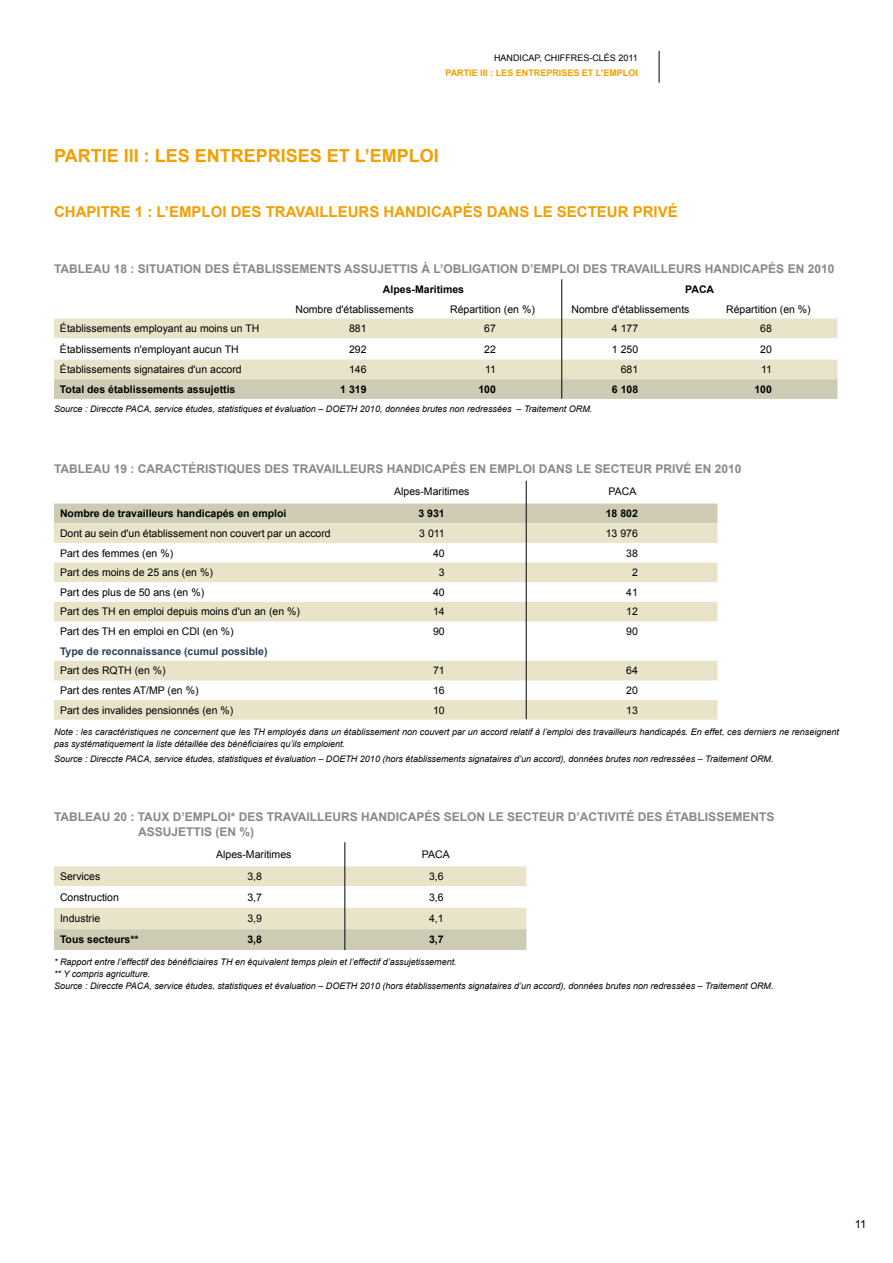
<style>
.page{position:relative;width:893px;height:1263px;background:#fff}
.page>*{position:absolute;margin:0;border:0;box-sizing:border-box;transform-origin:0 0}
.t1{font:700 18px "Arial";color:#f49e00}
.t2{font:700 15px "Arial";color:#f49e00}
.t3{font:700 12px/14.4px "Arial";color:#87888a}
.t4{font:11.25px "Arial";color:#000}
.t5{font:10.5px "Arial";color:#000}
.t6{font:700 10.5px "Arial";color:#000}
.t7{font:700 10.5px/19.6px "Arial";color:#2e3c57}
.t8{font:italic 9px/12px "Arial";color:#000}
.t9{font:700 9px/15px "Arial";color:#f49e00;text-align:right}
.s1{font-weight:400;color:#000}
</style>
<div class="page">
<hr style="left:659px;top:51px;width:1px;height:32px;background:#000">
<svg style="left:54px;top:866px;width:472px;height:84px"></svg>
<div style="left:54px;top:504px;width:663px;height:19px;background:#cecbb4"></div>
<svg style="left:54px;top:523px;width:663px;height:197px"></svg>
<svg style="left:54px;top:318px;width:783px;height:61px;fill:#e8e3c9"></svg>
<div style="left:54px;top:379px;width:783px;height:20px;background:#cecbb4"></div>
<hr style="left:561px;top:279px;width:1px;height:120px;background:#000">
<hr style="left:526px;top:481px;width:1px;height:238px;background:#000">
<hr style="left:344px;top:842px;width:1px;height:108px;background:#000">
<p class="t9" style="left:445px;top:50px;width:194px"><span class="s1">HANDICAP, CHIFFRES-CLÉS 2011<br></span>PARTIE III : LES ENTREPRISES ET L’EMPLOI</p>
<p class="t1" style="left:54px;top:144px;width:386px">PARTIE III : LES ENTREPRISES ET L’EMPLOI</p>
<p class="t2" style="left:54px;top:202px;width:625px">CHAPITRE 1 : L’EMPLOI DES TRAVAILLEURS HANDICAPÉS DANS LE SECTEUR PRIVÉ</p>
<p class="t3" style="left:54px;top:262px;width:782px">TABLEAU 18 : SITUATION DES ÉTABLISSEMENTS ASSUJETTIS À L’OBLIGATION D’EMPLOI DES TRAVAILLEURS HANDICAPÉS EN 2010</p>
<p class="t6" style="left:383px;top:282px;width:83px">Alpes-Maritimes</p>
<p class="t6" style="left:685px;top:282px;width:30px">PACA</p>
<p class="t5" style="left:295px;top:302px;width:120px">Nombre d'établissements</p>
<p class="t5" style="left:450px;top:302px;width:86px">Répartition (en %)</p>
<p class="t5" style="left:571px;top:302px;width:120px">Nombre d'établissements</p>
<p class="t5" style="left:726px;top:302px;width:86px">Répartition (en %)</p>
<p class="t5" style="left:60px;top:322px;width:201px">Établissements employant au moins un TH</p>
<p class="t5" style="left:349px;top:322px;width:19px">881</p>
<p class="t5" style="left:484px;top:322px;width:13px">67</p>
<p class="t5" style="left:612px;top:322px;width:28px">4 177</p>
<p class="t5" style="left:760px;top:322px;width:13px">68</p>
<p class="t5" style="left:60px;top:342px;width:180px">Établissements n'employant aucun TH</p>
<p class="t5" style="left:349px;top:342px;width:19px">292</p>
<p class="t5" style="left:484px;top:342px;width:13px">22</p>
<p class="t5" style="left:612px;top:342px;width:28px">1 250</p>
<p class="t5" style="left:760px;top:342px;width:13px">20</p>
<p class="t5" style="left:60px;top:363px;width:183px">Établissements signataires d'un accord</p>
<p class="t5" style="left:349px;top:363px;width:19px">146</p>
<p class="t5" style="left:485px;top:363px;width:12px">11</p>
<p class="t5" style="left:621px;top:363px;width:19px">681</p>
<p class="t5" style="left:761px;top:363px;width:12px">11</p>
<p class="t6" style="left:60px;top:382px;width:177px">Total des établissements assujettis</p>
<p class="t6" style="left:340px;top:382px;width:28px">1 319</p>
<p class="t6" style="left:478px;top:382px;width:19px">100</p>
<p class="t6" style="left:612px;top:382px;width:28px">6 108</p>
<p class="t6" style="left:754px;top:382px;width:19px">100</p>
<p class="t8" style="left:54px;top:402px;width:540px">Source : Direccte PACA, service études, statistiques et évaluation – DOETH 2010, données brutes non redressées – Traitement ORM.</p>
<p class="t3" style="left:54px;top:462px;width:689px">TABLEAU 19 : CARACTÉRISTIQUES DES TRAVAILLEURS HANDICAPÉS EN EMPLOI DANS LE SECTEUR PRIVÉ EN 2010</p>
<p class="t5" style="left:394px;top:485px;width:77px">Alpes-Maritimes</p>
<p class="t5" style="left:609px;top:485px;width:29px">PACA</p>
<p class="t6" style="left:60px;top:506px;width:228px">Nombre de travailleurs handicapés en emploi</p>
<p class="t6" style="left:418px;top:506px;width:28px">3 931</p>
<p class="t6" style="left:606px;top:506px;width:34px">18 802</p>
<p class="t5" style="left:60px;top:526px;width:272px">Dont au sein d'un établissement non couvert par un accord</p>
<p class="t5" style="left:419px;top:526px;width:27px">3 011</p>
<p class="t5" style="left:606px;top:526px;width:34px">13 976</p>
<p class="t5" style="left:60px;top:546px;width:115px">Part des femmes (en %)</p>
<p class="t5" style="left:433px;top:546px;width:13px">40</p>
<p class="t5" style="left:626px;top:546px;width:13px">38</p>
<p class="t5" style="left:60px;top:566px;width:154px">Part des moins de 25 ans (en %)</p>
<p class="t5" style="left:439px;top:566px;width:7px">3</p>
<p class="t5" style="left:632px;top:566px;width:7px">2</p>
<p class="t5" style="left:60px;top:585px;width:146px">Part des plus de 50 ans (en %)</p>
<p class="t5" style="left:433px;top:585px;width:13px">40</p>
<p class="t5" style="left:626px;top:585px;width:13px">41</p>
<p class="t5" style="left:60px;top:605px;width:241px">Part des TH en emploi depuis moins d'un an (en %)</p>
<p class="t5" style="left:433px;top:605px;width:13px">14</p>
<p class="t5" style="left:626px;top:605px;width:13px">12</p>
<p class="t5" style="left:60px;top:624px;width:175px">Part des TH en emploi en CDI (en %)</p>
<p class="t5" style="left:433px;top:624px;width:13px">90</p>
<p class="t5" style="left:626px;top:624px;width:13px">90</p>
<p class="t7" style="left:60px;top:641px;width:209px">Type de reconnaissance (cumul possible)<br><span class="s1">Part des RQTH (en %)</span></p>
<p class="t5" style="left:433px;top:664px;width:13px">71</p>
<p class="t5" style="left:626px;top:664px;width:13px">64</p>
<p class="t5" style="left:60px;top:683px;width:140px">Part des rentes AT/MP (en %)</p>
<p class="t5" style="left:433px;top:683px;width:13px">16</p>
<p class="t5" style="left:626px;top:683px;width:13px">20</p>
<p class="t5" style="left:60px;top:703px;width:175px">Part des invalides pensionnés (en %)</p>
<p class="t5" style="left:433px;top:703px;width:13px">10</p>
<p class="t5" style="left:626px;top:703px;width:13px">13</p>
<p class="t8" style="left:54px;top:726px;width:786px">Note : les caractéristiques ne concernent que les TH employés dans un établissement non couvert par un accord relatif à l’emploi des travailleurs handicapés. En effet, ces derniers ne renseignent pas systématiquement la liste détaillée des bénéficiaires qu’ils emploient.</p>
<p class="t8" style="left:54px;top:753px;width:721px">Source : Direccte PACA, service études, statistiques et évaluation – DOETH 2010 (hors établissements signataires d’un accord), données brutes non redressées – Traitement ORM.</p>
<p class="t3" style="left:138px;top:810px;width:638px;text-indent:-84px">TABLEAU 20 : TAUX D’EMPLOI* DES TRAVAILLEURS HANDICAPÉS SELON LE SECTEUR D’ACTIVITÉ DES ÉTABLISSEMENTS<br>ASSUJETTIS (EN %)</p>
<p class="t5" style="left:216px;top:848px;width:77px">Alpes-Maritimes</p>
<p class="t5" style="left:422px;top:848px;width:29px">PACA</p>
<p class="t5" style="left:60px;top:869px;width:42px">Services</p>
<p class="t5" style="left:247px;top:869px;width:16px">3,8</p>
<p class="t5" style="left:429px;top:869px;width:16px">3,6</p>
<p class="t5" style="left:60px;top:890px;width:60px">Construction</p>
<p class="t5" style="left:247px;top:890px;width:16px">3,7</p>
<p class="t5" style="left:429px;top:890px;width:16px">3,6</p>
<p class="t5" style="left:60px;top:912px;width:42px">Industrie</p>
<p class="t5" style="left:247px;top:912px;width:16px">3,9</p>
<p class="t5" style="left:429px;top:912px;width:16px">4,1</p>
<p class="t6" style="left:60px;top:933px;width:80px">Tous secteurs**</p>
<p class="t6" style="left:247px;top:933px;width:16px">3,8</p>
<p class="t6" style="left:429px;top:933px;width:16px">3,7</p>
<p class="t8" style="left:54px;top:956px;width:721px">* Rapport entre l’effectif des bénéficiaires TH en équivalent temps plein et l’effectif d’assujetissement.<br>** Y compris agriculture.<br>Source : Direccte PACA, service études, statistiques et évaluation – DOETH 2010 (hors établissements signataires d’un accord), données brutes non redressées – Traitement ORM.</p>
<p class="t4" style="left:855px;top:1217px;width:13px">11</p>
</div>
